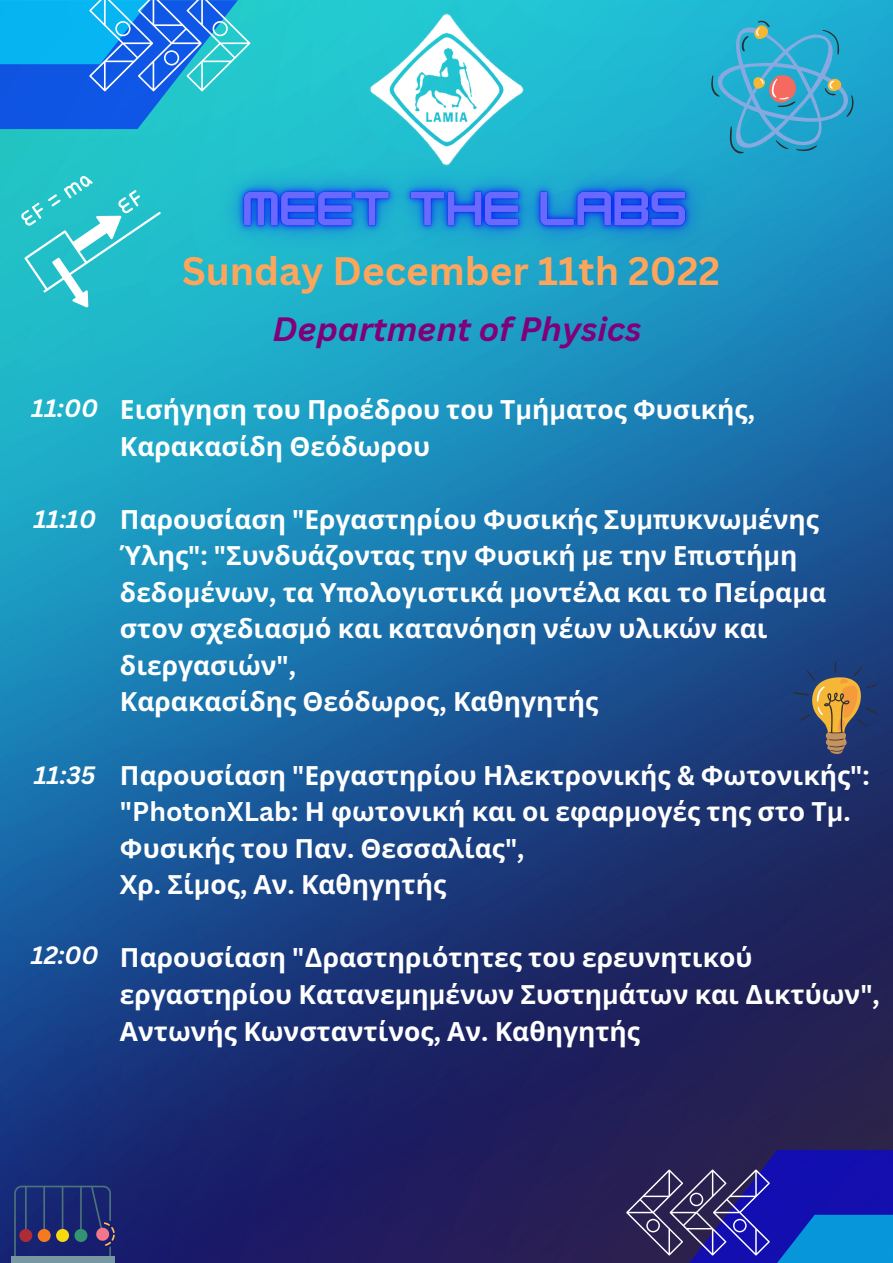
<style>
.page{position:relative;width:893px;height:1263px;background:#fff}
.page>*{position:absolute;margin:0;border:0;box-sizing:border-box;transform-origin:0 0}
.t1{font:700 38.62px "Canva Sans";color:#ffa55b}
.t2{font:italic 700 32.85px "Canva Sans";color:#80007a}
.t3{font:700 26.4px/36.6px "Noto Sans";color:#fff}
.t4{font:italic 700 24.45px "Canva Sans";color:#fff}
.s1{font-family:"Canva Sans";font-style:italic;font-size:24.45px}
.s2{font-family:"Canva Sans"}
</style>
<div class="page">
<img style="left:0;top:0;width:893px;height:1263px">
<svg style="left:0;top:0;width:250px;height:129px;background:#2091e3"></svg>
<svg style="left:626px;top:1150px;width:267px;height:113px;background:#293a99"></svg>
<img style="left:370px;top:13px;width:153px;height:126px">
<svg style="left:711px;top:21px;width:142px;height:132px;background:#39a7c9"></svg>
<div style="left:11px;top:1256px;width:103px;height:7px;background:#7797a2"></div>
<svg style="left:14px;top:1185px;width:101px;height:72px;background:#2d356e"></svg>
<svg style="left:20px;top:173px;width:162px;height:150px;background:#36c4ce"></svg>
<svg style="left:793px;top:661px;width:84px;height:93px;background:#575865"></svg>
<img style="left:198px;top:139px;width:532px;height:139px">
<h1 class="t1" style="left:182px;top:244px;width:539px">Sunday December 11th 2022</h1>
<p class="t2" style="left:272px;top:305px;width:370px">Department of Physics</p>
<p class="t3" style="left:120px;top:390px;width:636px;text-indent:-88px"><span class="s1">11:00</span> Εισήγηση του Προέδρου του Τ<span class="s2">μ</span>ή<span class="s2">μ</span>ατος Φυσικής<span class="s2">,<br></span>Καρακασίδη Θεόδωρου</p>
<p class="t4" style="left:34px;top:502px;width:64px">11:10</p>
<p class="t3" style="left:120px;top:500px;width:707px">Παρουσίαση <span class="s2">"</span>Εργαστηρίου Φυσικής Συ<span class="s2">μπ</span>υκνω<span class="s2">μ</span>ένης Ύλης<span class="s2">": "</span>Συνδυάζοντας την Φυσική <span class="s2">μ</span>ε την Ε<span class="s2">π</span>ιστή<span class="s2">μ</span>η δεδο<span class="s2">μ</span>ένων<span class="s2">,</span> τα Υ<span class="s2">π</span>ολογιστικά <span class="s2">μ</span>οντέλα και το Πείρα<span class="s2">μ</span>α στον σχεδιασ<span class="s2">μ</span>ό και κατανόηση νέων υλικών και διεργασιών<span class="s2">",<br></span>Καρακασίδης Θεόδωρος<span class="s2">,</span> Καθηγητής</p>
<p class="t4" style="left:34px;top:758px;width:63px">11:35</p>
<p class="t3" style="left:120px;top:756px;width:751px">Παρουσίαση <span class="s2">"</span>Εργαστηρίου Ηλεκτρονικής <span class="s2">&amp;</span> Φωτονικής<span class="s2">": "PhotonXLab:</span> Η φωτονική και οι εφαρ<span class="s2">μ</span>ογές της στο Τ<span class="s2">μ.<br></span>Φυσικής του Παν<span class="s2">.</span> Θεσσαλίας<span class="s2">",<br></span>Χρ<span class="s2">.</span> Σί<span class="s2">μ</span>ος<span class="s2">,</span> Αν<span class="s2">.</span> Καθηγητής</p>
<p class="t4" style="left:31px;top:938px;width:69px">12:00</p>
<p class="t3" style="left:120px;top:939px;width:761px">Παρουσίαση <span class="s2">"Δ</span>ραστηριότητες του ερευνητικού εργαστηρίου Κατανε<span class="s2">μ</span>η<span class="s2">μ</span>ένων Συστη<span class="s2">μ</span>άτων και <span class="s2">Δ</span>ικτύων<span class="s2">",<br></span>Αντωνής Κωνσταντίνος<span class="s2">,</span> Αν<span class="s2">.</span> Καθηγητής</p>
</div>
